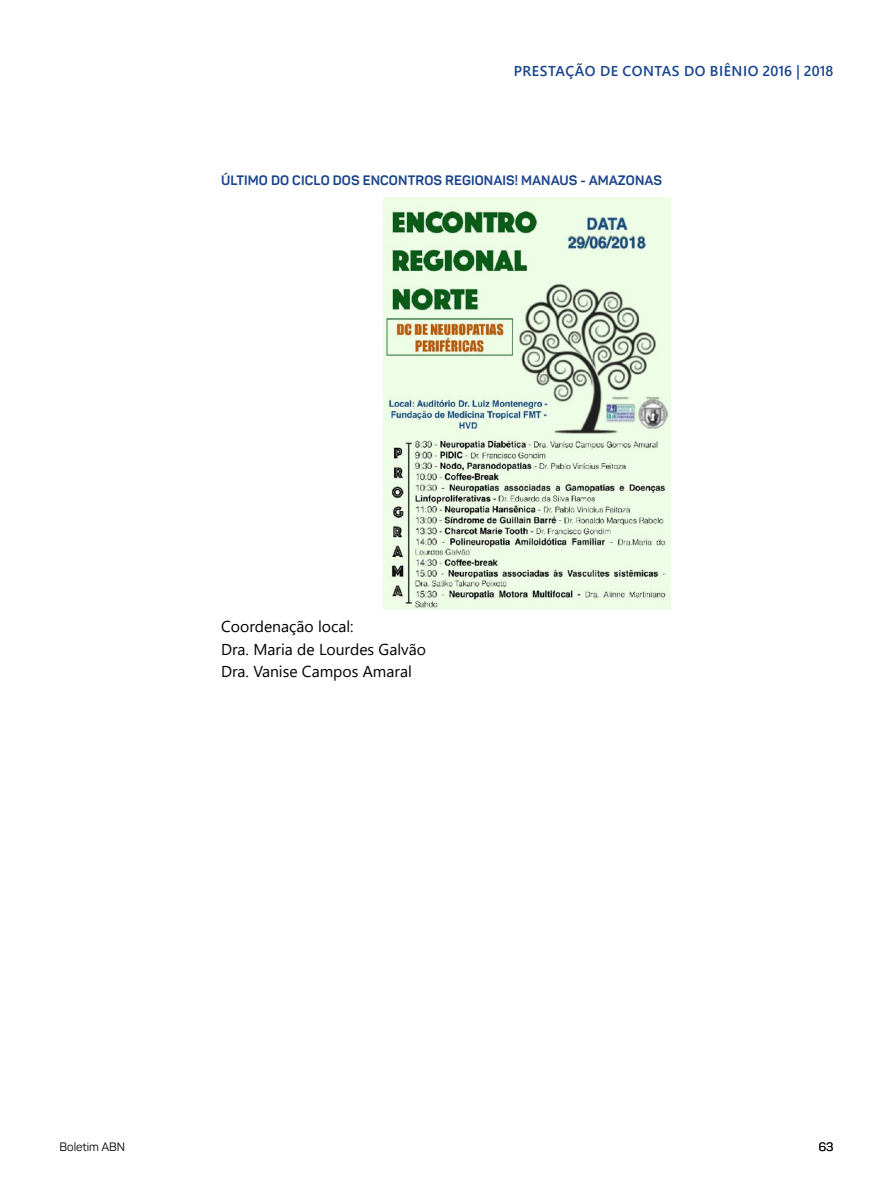
<style>
.page{position:relative;width:893px;height:1191px;background:#fff}
.page>*{position:absolute;margin:0;border:0;box-sizing:border-box;transform-origin:0 0}
.t1{font:15.75px/22.5px "Segoe UI";color:#000}
.t2{font:600 14.25px "Segoe UI";letter-spacing:.035em;color:#17428b}
.t3{font:700 13.5px "Panton";letter-spacing:.01em;color:#17428b}
.t4{font:12px "Panton";color:#000}
</style>
<div class="page">
<img style="left:384px;top:197px;width:287px;height:413px">
<p class="t2" style="left:514px;top:57px;width:321px">PRESTAÇÃO DE CONTAS DO BIÊNIO 2016 | 2018</p>
<p class="t3" style="left:221px;top:172px;width:442px">ÚLTIMO DO CICLO DOS ENCONTROS REGIONAIS! MANAUS - AMAZONAS</p>
<p class="t1" style="left:221px;top:614px;width:206px">Coordenação local:<br>Dra. Maria de Lourdes Galvão<br>Dra. Vanise Campos Amaral</p>
<p class="t4" style="left:60px;top:1139px;width:67px">Boletim ABN</p>
<p class="t4" style="left:819px;top:1139px;width:16px">63</p>
</div>
